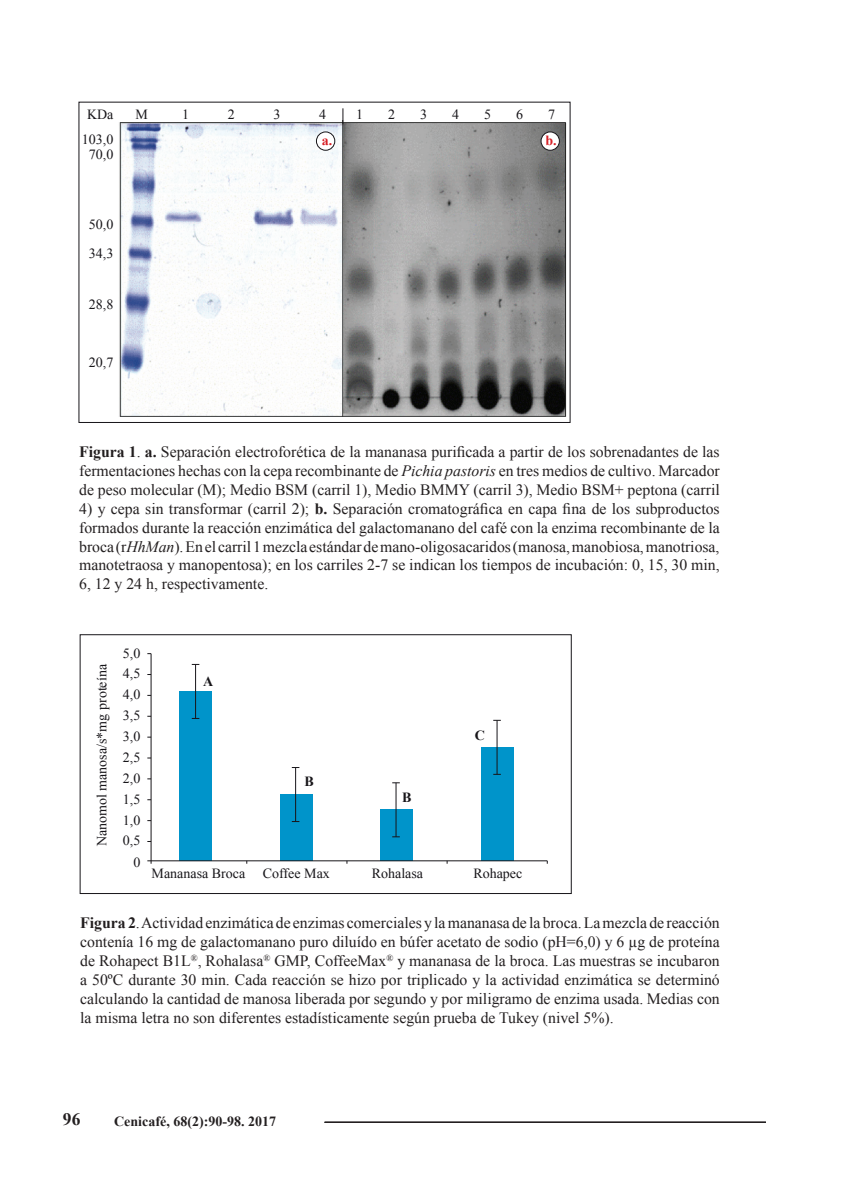
<style>
.page{position:relative;width:844px;height:1191px;background:#fff}
.page>*{position:absolute;margin:0;border:0;box-sizing:border-box;transform-origin:0 0}
.t1{font:700 17.5px "Times New Roman";color:#231f20}
.t2{font:15.75px/18.9px "Times New Roman";color:#231f20;text-align:justify}
.t3{font:14px "Times New Roman";color:#171519}
.t4{font:700 14px "Times New Roman";color:#231f20}
.t5{font:700 14px "Times New Roman";color:#d62027}
.t6{font:700 14px "Times New Roman";color:#171519}
.s1{font-weight:700}
.s2{font-style:italic}
</style>
<div class="page">
<hr style="left:324px;top:1121px;width:441px;height:1px;background:#231f20">
<img style="left:119px;top:120px;width:447px;height:296px">
<svg style="left:342px;top:108px;width:1px;height:16px"></svg>
<div style="left:316px;top:132px;width:19px;height:18px;background:#fff;border-radius:50%"></div>
<div style="left:316px;top:131px;width:19px;height:20px;border:1px solid #171519;border-radius:50%"></div>
<div style="left:541px;top:132px;width:18px;height:18px;background:#fff;border-radius:50%"></div>
<div style="left:540px;top:131px;width:19px;height:20px;border:1px solid #171519;border-radius:50%"></div>
<div style="left:78px;top:102px;width:492px;height:321px;border:1px solid #171519"></div>
<div style="left:179px;top:691px;width:33px;height:169px;background:#0094ca"></div>
<div style="left:280px;top:794px;width:32px;height:66px;background:#0094ca"></div>
<div style="left:380px;top:809px;width:32px;height:51px;background:#0094ca"></div>
<div style="left:481px;top:747px;width:32px;height:113px;background:#0094ca"></div>
<hr style="left:151px;top:653px;width:1px;height:210px;background:#171519">
<hr style="left:147px;top:860px;width:400px;height:1px;background:#171519">
<hr style="left:195px;top:664px;width:1px;height:54px;background:#171519">
<hr style="left:295px;top:767px;width:1px;height:54px;background:#171519">
<hr style="left:395px;top:782px;width:1px;height:54px;background:#171519">
<hr style="left:496px;top:720px;width:1px;height:54px;background:#171519">
<div style="left:80px;top:634px;width:491px;height:260px;border:1px solid #171519"></div>
<p class="t3" style="left:87px;top:105px;width:28px">KDa</p>
<p class="t3" style="left:135px;top:105px;width:14px">M</p>
<p class="t3" style="left:182px;top:105px;width:8px">1</p>
<p class="t3" style="left:228px;top:105px;width:8px">2</p>
<p class="t3" style="left:273px;top:105px;width:8px">3</p>
<p class="t3" style="left:319px;top:105px;width:8px">4</p>
<p class="t3" style="left:356px;top:105px;width:8px">1</p>
<p class="t3" style="left:388px;top:105px;width:8px">2</p>
<p class="t3" style="left:420px;top:105px;width:8px">3</p>
<p class="t3" style="left:452px;top:105px;width:8px">4</p>
<p class="t3" style="left:484px;top:105px;width:8px">5</p>
<p class="t3" style="left:516px;top:105px;width:8px">6</p>
<p class="t3" style="left:548px;top:105px;width:8px">7</p>
<p class="t5" style="left:321px;top:131px;width:12px">a.</p>
<p class="t5" style="left:545px;top:131px;width:13px">b.</p>
<p class="t3" style="left:82px;top:130px;width:33px">103,0</p>
<p class="t3" style="left:89px;top:145px;width:26px">70,0</p>
<p class="t3" style="left:89px;top:215px;width:26px">50,0</p>
<p class="t3" style="left:89px;top:244px;width:26px">34,3</p>
<p class="t3" style="left:89px;top:294px;width:26px">28,8</p>
<p class="t3" style="left:89px;top:353px;width:26px">20,7</p>
<p class="t2" style="left:79px;top:442px;width:642px"><span class="s1">Figura 1</span>. <span class="s1">a.</span> Separación electroforética de la mananasa purificada a partir de los sobrenadantes de las fermentaciones hechas con la cepa recombinante de <span class="s2">Pichia pastoris</span> en tres medios de cultivo. Marcador de peso molecular (M); Medio BSM (carril 1), Medio BMMY (carril 3), Medio BSM+ peptona (carril</p>
<p class="t2" style="left:79px;top:499px;width:642px">4) y cepa sin transformar (carril 2); <span class="s1">b.</span> Separación cromatográfica en capa fina de los subproductos formados durante la reacción enzimática del galactomanano del café con la enzima recombinante de la broca (r<span class="s2">HhMan</span>). En el carril 1 mezcla estándar de mano-oligosacaridos (manosa, manobiosa, manotriosa, manotetraosa y manopentosa); en los carriles 2-7 se indican los tiempos de incubación: 0, 15, 30 min, 6, 12 y 24 h, respectivamente.</p>
<p class="t3" style="left:92px;top:846px;width:183px;rotate:-90deg">Nanomol manosa/s*mg proteína</p>
<p class="t3" style="left:123px;top:643px;width:19px">5,0</p>
<p class="t3" style="left:123px;top:664px;width:19px">4,5</p>
<p class="t3" style="left:123px;top:685px;width:19px">4,0</p>
<p class="t3" style="left:123px;top:706px;width:19px">3,5</p>
<p class="t3" style="left:123px;top:727px;width:19px">3,0</p>
<p class="t3" style="left:123px;top:748px;width:19px">2,5</p>
<p class="t3" style="left:123px;top:768px;width:19px">2,0</p>
<p class="t3" style="left:123px;top:789px;width:19px">1,5</p>
<p class="t3" style="left:123px;top:810px;width:19px">1,0</p>
<p class="t3" style="left:123px;top:831px;width:19px">0,5</p>
<p class="t3" style="left:133px;top:852px;width:8px">0</p>
<p class="t6" style="left:203px;top:671px;width:12px">A</p>
<p class="t6" style="left:304px;top:772px;width:11px">B</p>
<p class="t6" style="left:402px;top:787px;width:11px">B</p>
<p class="t6" style="left:474px;top:726px;width:12px">C</p>
<p class="t3" style="left:151px;top:863px;width:95px">Mananasa Broca</p>
<p class="t3" style="left:263px;top:863px;width:69px">Coffee Max</p>
<p class="t3" style="left:371px;top:863px;width:53px">Rohalasa</p>
<p class="t3" style="left:473px;top:863px;width:50px">Rohapec</p>
<p class="t2" style="left:80px;top:913px;width:641px"><span class="s1">Figura 2</span>. Actividad enzimática de enzimas comerciales y la mananasa de la broca. La mezcla de reacción contenía 16 mg de galactomanano puro diluído en búfer acetato de sodio (pH=6,0) y 6 µg de proteína de Rohapect B1L<sup>®</sup>, Rohalasa<sup>®</sup> GMP, CoffeeMax<sup>®</sup> y mananasa de la broca. Las muestras se incubaron a 50ºC durante 30 min. Cada reacción se hizo por triplicado y la actividad enzimática se determinó calculando la cantidad de manosa liberada por segundo y por miligramo de enzima usada. Medias con la misma letra no son diferentes estadísticamente según prueba de Tukey (nivel 5%).</p>
<p class="t1" style="left:63px;top:1107px;width:19px">96</p>
<p class="t4" style="left:114px;top:1111px;width:163px">Cenicafé, 68(2):90-98. 2017</p>
</div>
